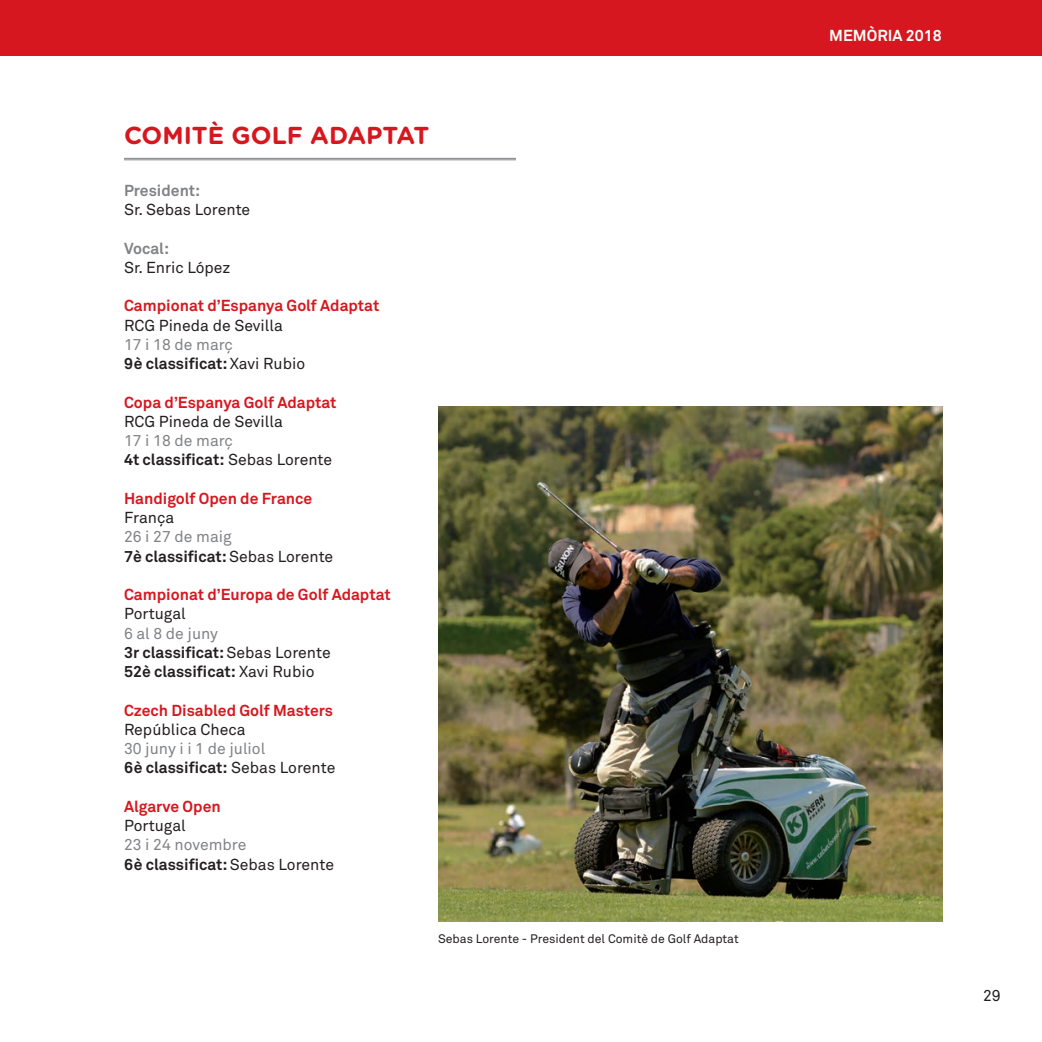
<style>
.page{position:relative;width:1042px;height:1042px;background:#fff}
.page>*{position:absolute;margin:0;border:0;box-sizing:border-box;transform-origin:0 0}
.t1{font:700 24.5px "Gotham Rounded";color:#d7171f}
.t2{font:700 15.75px/19.2px "Akkurat Pro";color:#231f20}
.t3{font:700 15.75px "Akkurat Pro";color:#d7171f}
.t4{font:15.75px "Akkurat Pro";color:#231f20}
.t5{font:15.75px/19.2px "Akkurat Pro";color:#808285}
.t6{font:700 15.75px "Akkurat Pro";color:#808285}
.t7{font:700 15.75px "Akkurat Pro";color:#fff}
.t8{font:12.25px "Akkurat Pro";color:#231f20}
.s1{font-weight:400;color:#808285}
.s2{font-weight:400}
.s3{font-weight:700;color:#231f20}
.s4{color:#231f20}
</style>
<div class="page">
<div style="left:0;top:0;width:1042px;height:55px;background:#d7171f"></div>
<hr style="left:124px;top:158px;width:392px;height:1px;background:#808285">
<hr style="left:124px;top:159px;width:392px;height:1px;background:#808285">
<img style="left:438px;top:407px;width:505px;height:515px">
<h1 class="t1" style="left:124px;top:117px;width:307px">COMITÈ GOLF ADAPTAT</h1>
<p class="t6" style="left:124px;top:181px;width:78px">President:</p>
<p class="t4" style="left:124px;top:200px;width:128px">Sr. Sebas Lorente</p>
<p class="t6" style="left:124px;top:238px;width:47px">Vocal:</p>
<p class="t4" style="left:124px;top:258px;width:108px">Sr. Enric López</p>
<p class="t3" style="left:124px;top:296px;width:257px">Campionat d’Espanya Golf Adaptat</p>
<p class="t4" style="left:124px;top:316px;width:160px">RCG Pineda de Sevilla</p>
<p class="t2" style="left:124px;top:335px;width:183px"><span class="s1">17 i 18 de març<br></span>9è classificat: <span class="s2">Xavi Rubio</span></p>
<p class="t3" style="left:124px;top:392px;width:214px">Copa d’Espanya Golf Adaptat</p>
<p class="t4" style="left:124px;top:412px;width:160px">RCG Pineda de Sevilla</p>
<p class="t2" style="left:124px;top:431px;width:210px"><span class="s1">17 i 18 de març<br></span>4t classificat: <span class="s2">Sebas Lorente</span></p>
<p class="t3" style="left:124px;top:488px;width:190px">Handigolf Open de France</p>
<p class="t4" style="left:124px;top:508px;width:52px">França</p>
<p class="t2" style="left:124px;top:527px;width:211px"><span class="s1">26 i 27 de maig<br></span>7è classificat: <span class="s2">Sebas Lorente</span></p>
<p class="t3" style="left:124px;top:585px;width:268px">Campionat d’Europa de Golf Adaptat</p>
<p class="t4" style="left:124px;top:605px;width:63px">Portugal</p>
<p class="t2" style="left:124px;top:624px;width:208px"><span class="s1">6 al 8 de juny<br></span>3r classificat: <span class="s2">Sebas Lorente<br></span>52è classificat: <span class="s2">Xavi Rubio</span></p>
<p class="t3" style="left:124px;top:700px;width:211px">Czech Disabled Golf Masters</p>
<p class="t4" style="left:124px;top:720px;width:123px">República Checa</p>
<p class="t5" style="left:124px;top:739px;width:213px">30 juny i i 1 de juliol<br><span class="s3">6è classificat:</span> <span class="s4">Sebas Lorente</span></p>
<p class="t3" style="left:124px;top:796px;width:98px">Algarve Open</p>
<p class="t4" style="left:124px;top:816px;width:63px">Portugal</p>
<p class="t2" style="left:124px;top:835px;width:211px"><span class="s1">23 i 24 novembre<br></span>6è classificat: <span class="s2">Sebas Lorente</span></p>
<p class="t8" style="left:438px;top:931px;width:302px">Sebas Lorente - President del Comitè de Golf Adaptat</p>
<p class="t7" style="left:829px;top:26px;width:114px">MEMÒRIA 2018</p>
<p class="t4" style="left:983px;top:986px;width:19px">29</p>
</div>
